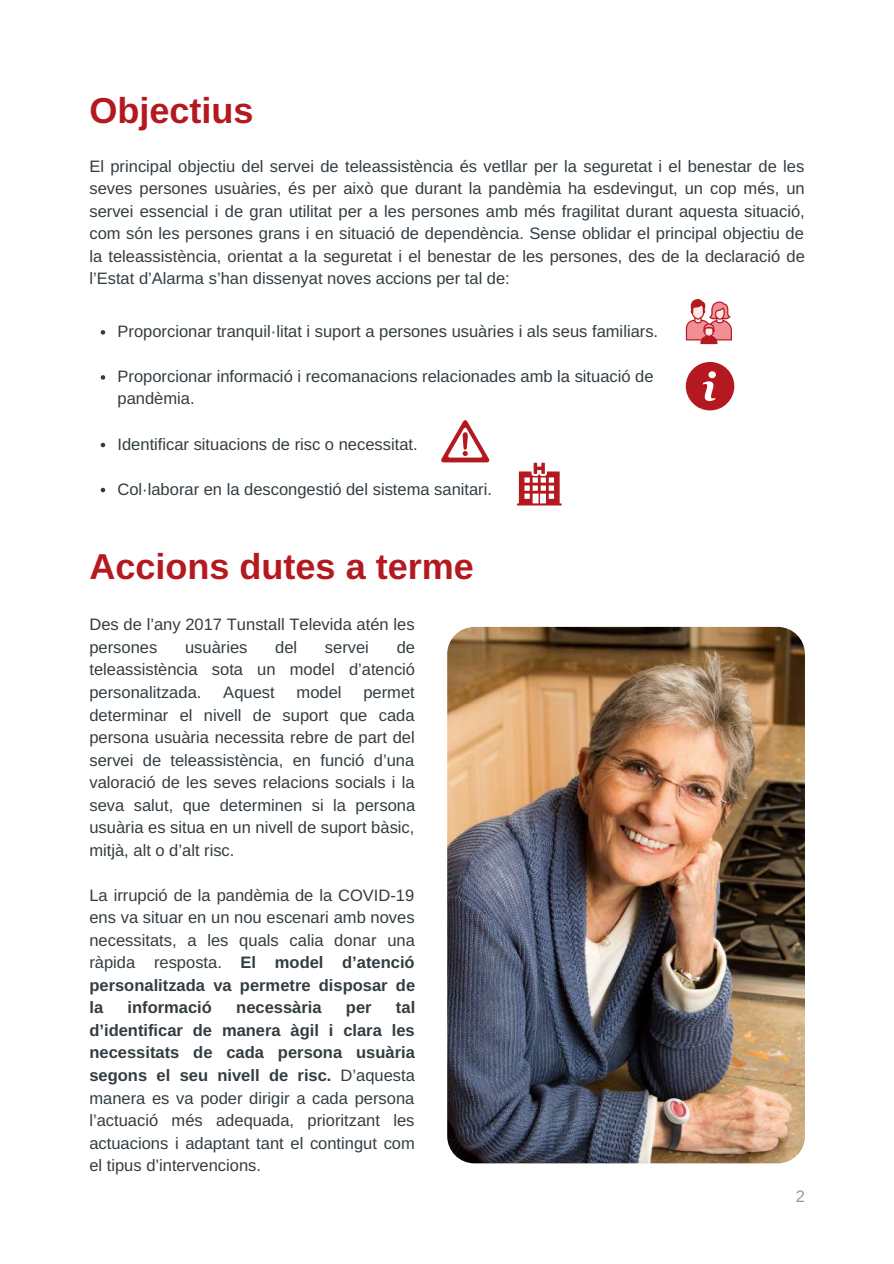
<style>
.page{position:relative;width:894px;height:1264px;background:#fff}
.page>*{position:absolute;margin:0;border:0;box-sizing:border-box;transform-origin:0 0}
.t1{font:700 36px "Arimo";color:#b51920}
.t2{font:16.5px/22.5px "Arimo";color:#323c41;text-align:justify}
.t3{font:700 16.5px "Arimo";color:#323c41}
.t4{font:16.5px "Arimo";color:#8e9aa0}
.s1{font-weight:700}
</style>
<div class="page">
<svg style="left:101px;top:330px;width:4px;height:4px"></svg>
<svg style="left:101px;top:375px;width:4px;height:4px"></svg>
<svg style="left:101px;top:443px;width:4px;height:4px"></svg>
<svg style="left:101px;top:488px;width:4px;height:4px"></svg>
<svg style="left:685px;top:299px;width:46px;height:45px"></svg>
<svg style="left:685px;top:362px;width:49px;height:48px"></svg>
<svg style="left:441px;top:420px;width:49px;height:42px"></svg>
<img style="left:447px;top:627px;width:357px;height:536px;border-radius:27px">
<svg style="left:516px;top:462px;width:45px;height:43px"></svg>
<h1 class="t1" style="left:89px;top:90px;width:166px">Objectius</h1>
<p class="t2" style="left:89px;top:155px;width:716px">El principal objectiu del servei de teleassistència és vetllar per la seguretat i el benestar de les seves persones usuàries, és per això que durant la pandèmia ha esdevingut, un cop més, un servei essencial i de gran utilitat per a les persones amb més fragilitat durant aquesta situació, com són les persones grans i en situació de dependència. Sense oblidar el principal objectiu de la teleassistència, orientat a la seguretat i el benestar de les persones, des de la declaració de l’Estat d’Alarma s’han dissenyat noves accions per tal de:</p>
<p class="t2" style="left:117px;top:320px;width:542px">Proporcionar tranquil·litat i suport a persones usuàries i als seus familiars.</p>
<p class="t2" style="left:117px;top:365px;width:537px">Proporcionar informació i recomanacions relacionades amb la situació de pandèmia.</p>
<p class="t2" style="left:117px;top:432px;width:301px">Identificar situacions de risc o necessitat.</p>
<p class="t2" style="left:117px;top:477px;width:376px">Col·laborar en la descongestió del sistema sanitari.</p>
<h1 class="t1" style="left:89px;top:546px;width:386px">Accions dutes a terme</h1>
<p class="t2" style="left:89px;top:613px;width:326px">Des de l’any 2017 Tunstall Televida atén les persones</p>
<p class="t2" style="left:185px;top:636px;width:64px">usuàries</p>
<p class="t2" style="left:275px;top:636px;width:24px">del</p>
<p class="t2" style="left:325px;top:636px;width:46px">servei</p>
<p class="t2" style="left:89px;top:636px;width:327px;text-indent:307px">de teleassistència sota un model d’atenció personalitzada.</p>
<p class="t2" style="left:223px;top:681px;width:53px">Aquest</p>
<p class="t2" style="left:296px;top:681px;width:46px">model</p>
<p class="t2" style="left:89px;top:681px;width:327px;text-indent:274px">permet determinar el nivell de suport que cada persona usuària necessita rebre de part del servei de teleassistència, en funció d’una valoració de les seves relacions socials i la seva salut, que determinen si la persona usuària es situa en un nivell de suport bàsic, mitjà, alt o d’alt risc.</p>
<p class="t2" style="left:89px;top:883px;width:327px">La irrupció de la pandèmia de la COVID-19 ens va situar en un nou escenari amb noves necessitats, a les quals calia donar una ràpida resposta. <span class="s1">El model d’atenció personalitzada va permetre disposar de la</span></p>
<p class="t3" style="left:127px;top:998px;width:86px">informació</p>
<p class="t3" style="left:236px;top:998px;width:87px">necessària</p>
<p class="t3" style="left:346px;top:998px;width:27px">per</p>
<p class="t2" style="left:89px;top:996px;width:327px;text-indent:306px"><span class="s1">tal d’identificar de manera àgil i clara les necessitats de cada persona usuària segons el seu nivell de risc.</span> D’aquesta manera es va poder dirigir a cada persona l’actuació més adequada, prioritzant les actuacions i adaptant tant el contingut com el tipus d’intervencions.</p>
<p class="t4" style="left:795px;top:1187px;width:11px">2</p>
</div>
